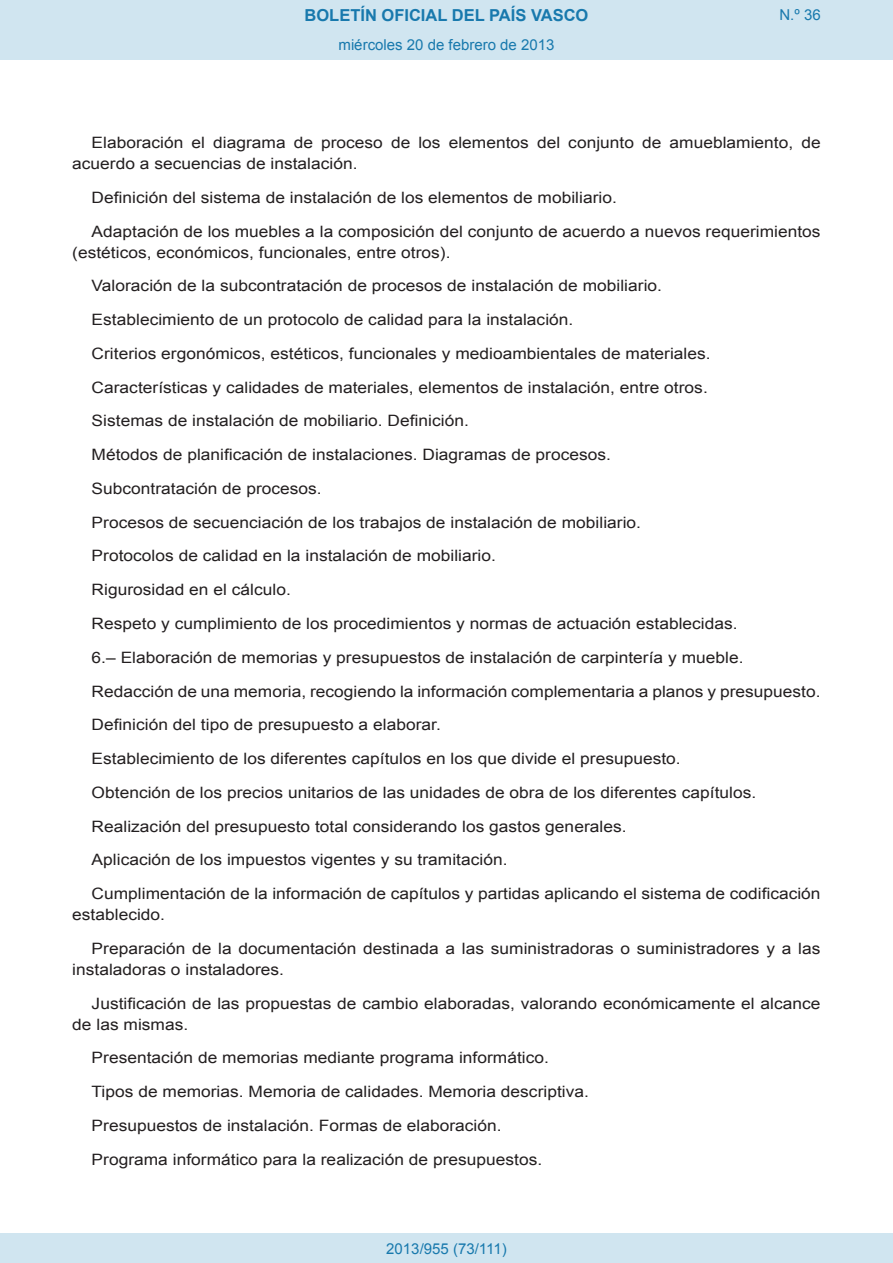
<style>
.page{position:relative;width:893px;height:1263px;background:#fff}
.page>*{position:absolute;margin:0;border:0;box-sizing:border-box;transform-origin:0 0}
.t1{font:700 16.5px "Arial";color:#1879ad}
.BOPVDetalle{font:15.6px/21px "Arial";color:#231f20;scale:1.11 1}
.Paginacion_Centro{font:15px "Arial";color:#1879ad}
</style>
<div class="page">
<div style="left:0;top:0;width:893px;height:60px;background:#d0e5f0"></div>
<div style="left:0;top:1233px;width:893px;height:30px;background:#d0e5f0"></div>
<p class="t1" style="left:305px;top:4px;width:285px">BOLETÍN OFICIAL DEL PAÍS VASCO</p>
<p class="Paginacion_Centro" style="left:338px;top:35px;width:217px">miércoles 20 de febrero de 2013</p>
<p class="Paginacion_Centro" style="left:779px;top:5px;width:43px">N.º 36</p>
<p class="BOPVDetalle" style="left:72px;top:132px;width:676px;text-indent:19px">Elaboración el diagrama de proceso de los elementos del conjunto de amueblamiento, de acuerdo a secuencias de instalación.</p>
<p class="BOPVDetalle" style="left:92px;top:187px;width:475px">Definición del sistema de instalación de los elementos de mobiliario.</p>
<p class="BOPVDetalle" style="left:72px;top:221px;width:676px;text-indent:19px">Adaptación de los muebles a la composición del conjunto de acuerdo a nuevos requerimientos (estéticos, económicos, funcionales, entre otros).</p>
<p class="BOPVDetalle" style="left:92px;top:276px;width:515px">Valoración de la subcontratación de procesos de instalación de mobiliario.</p>
<p class="BOPVDetalle" style="left:92px;top:309px;width:435px">Establecimiento de un protocolo de calidad para la instalación.</p>
<p class="BOPVDetalle" style="left:92px;top:343px;width:559px">Criterios ergonómicos, estéticos, funcionales y medioambientales de materiales.</p>
<p class="BOPVDetalle" style="left:92px;top:377px;width:557px">Características y calidades de materiales, elementos de instalación, entre otros.</p>
<p class="BOPVDetalle" style="left:92px;top:411px;width:341px">Sistemas de instalación de mobiliario. Definición.</p>
<p class="BOPVDetalle" style="left:92px;top:444px;width:469px">Métodos de planificación de instalaciones. Diagramas de procesos.</p>
<p class="BOPVDetalle" style="left:92px;top:478px;width:209px">Subcontratación de procesos.</p>
<p class="BOPVDetalle" style="left:92px;top:512px;width:496px">Procesos de secuenciación de los trabajos de instalación de mobiliario.</p>
<p class="BOPVDetalle" style="left:92px;top:546px;width:366px">Protocolos de calidad en la instalación de mobiliario.</p>
<p class="BOPVDetalle" style="left:92px;top:579px;width:181px">Rigurosidad en el cálculo.</p>
<p class="BOPVDetalle" style="left:92px;top:613px;width:583px">Respeto y cumplimiento de los procedimientos y normas de actuación establecidas.</p>
<p class="BOPVDetalle" style="left:92px;top:647px;width:589px">6.– Elaboración de memorias y presupuestos de instalación de carpintería y mueble.</p>
<p class="BOPVDetalle" style="left:92px;top:681px;width:658px">Redacción de una memoria, recogiendo la información complementaria a planos y presupuesto.</p>
<p class="BOPVDetalle" style="left:92px;top:714px;width:316px">Definición del tipo de presupuesto a elaborar.</p>
<p class="BOPVDetalle" style="left:92px;top:748px;width:532px">Establecimiento de los diferentes capítulos en los que divide el presupuesto.</p>
<p class="BOPVDetalle" style="left:92px;top:782px;width:600px">Obtención de los precios unitarios de las unidades de obra de los diferentes capítulos.</p>
<p class="BOPVDetalle" style="left:92px;top:816px;width:483px">Realización del presupuesto total considerando los gastos generales.</p>
<p class="BOPVDetalle" style="left:92px;top:849px;width:376px">Aplicación de los impuestos vigentes y su tramitación.</p>
<p class="BOPVDetalle" style="left:72px;top:883px;width:676px;text-indent:19px">Cumplimentación de la información de capítulos y partidas aplicando el sistema de codificación establecido.</p>
<p class="BOPVDetalle" style="left:72px;top:938px;width:676px;text-indent:19px">Preparación de la documentación destinada a las suministradoras o suministradores y a las instaladoras o instaladores.</p>
<p class="BOPVDetalle" style="left:72px;top:993px;width:676px;text-indent:19px">Justificación de las propuestas de cambio elaboradas, valorando económicamente el alcance de las mismas.</p>
<p class="BOPVDetalle" style="left:92px;top:1047px;width:413px">Presentación de memorias mediante programa informático.</p>
<p class="BOPVDetalle" style="left:92px;top:1081px;width:449px">Tipos de memorias. Memoria de calidades. Memoria descriptiva.</p>
<p class="BOPVDetalle" style="left:92px;top:1115px;width:371px">Presupuestos de instalación. Formas de elaboración.</p>
<p class="BOPVDetalle" style="left:92px;top:1149px;width:407px">Programa informático para la realización de presupuestos.</p>
<p class="Paginacion_Centro" style="left:386px;top:1238px;width:122px">2013/955 (73/111)</p>
</div>
